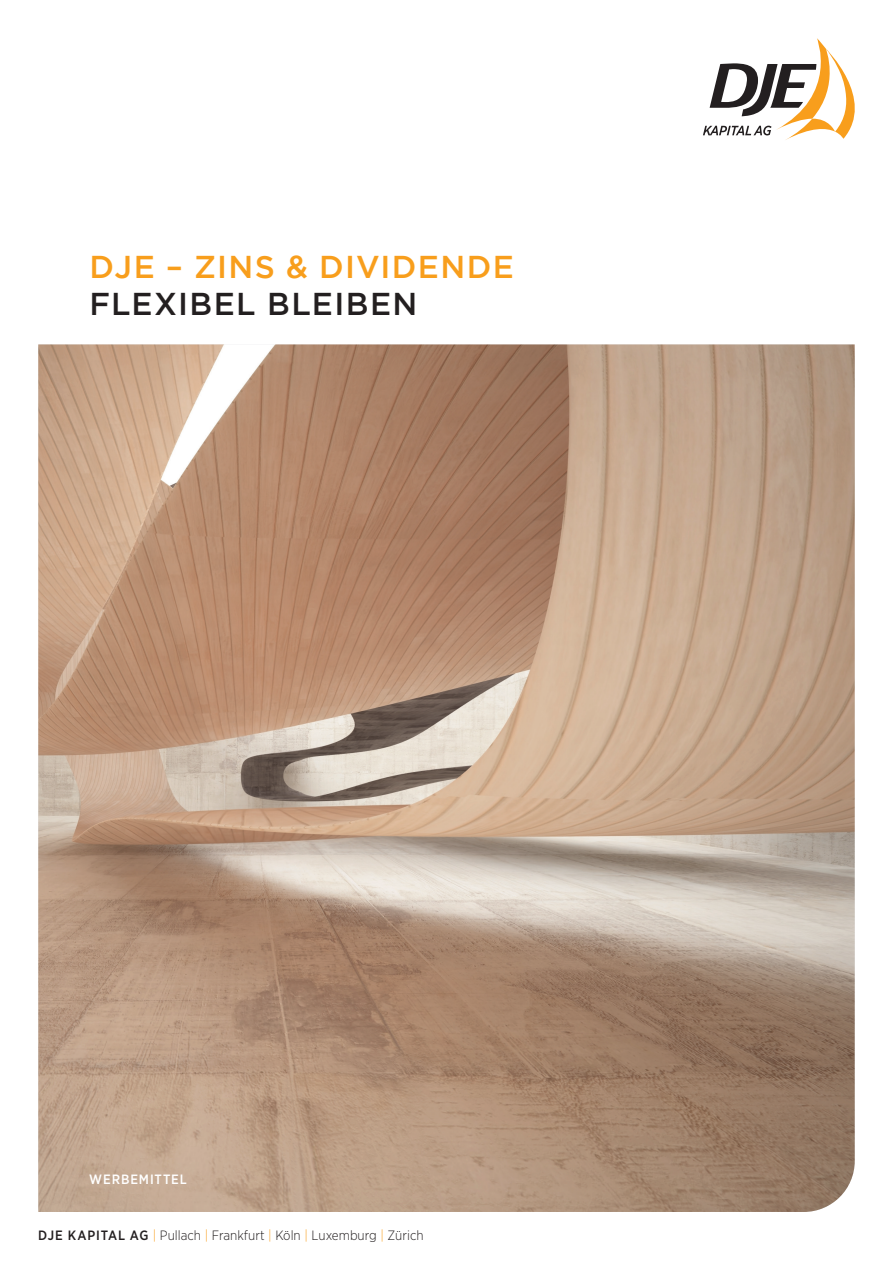
<style>
.page{position:relative;width:893px;height:1263px;background:#fff}
.page>*{position:absolute;margin:0;border:0;box-sizing:border-box;transform-origin:0 0}
.t1{font:500 31.5px "Gotham";letter-spacing:.04em;color:#f89e1c}
.t2{font:500 31.5px "Gotham";letter-spacing:.045em;color:#231f20}
.t3{font:300 13.5px "Gotham Narrow";color:#231f20}
.t4{font:500 13.5px "Gotham Narrow";letter-spacing:.065em;color:#fff}
.s1{font-weight:500}
.s2{color:#f89e1c}
</style>
<div class="page">
<img style="left:38px;top:344px;width:817px;height:868px">
<svg style="left:703px;top:38px;width:152px;height:102px"></svg>
<h1 class="t1" style="left:90px;top:249px;width:426px">DJE – ZINS &amp; DIVIDENDE</h1>
<h1 class="t2" style="left:90px;top:286px;width:329px">FLEXIBEL BLEIBEN</h1>
<p class="t4" style="left:89px;top:1171px;width:99px">WERBEMITTEL</p>
<p class="t3" style="left:38px;top:1227px;width:387px"><span class="s1">DJE KAPITAL AG</span> <span class="s2">|</span> Pullach <span class="s2">|</span> Frankfurt <span class="s2">|</span> Köln <span class="s2">|</span> Luxemburg <span class="s2">|</span> Zürich</p>
</div>
